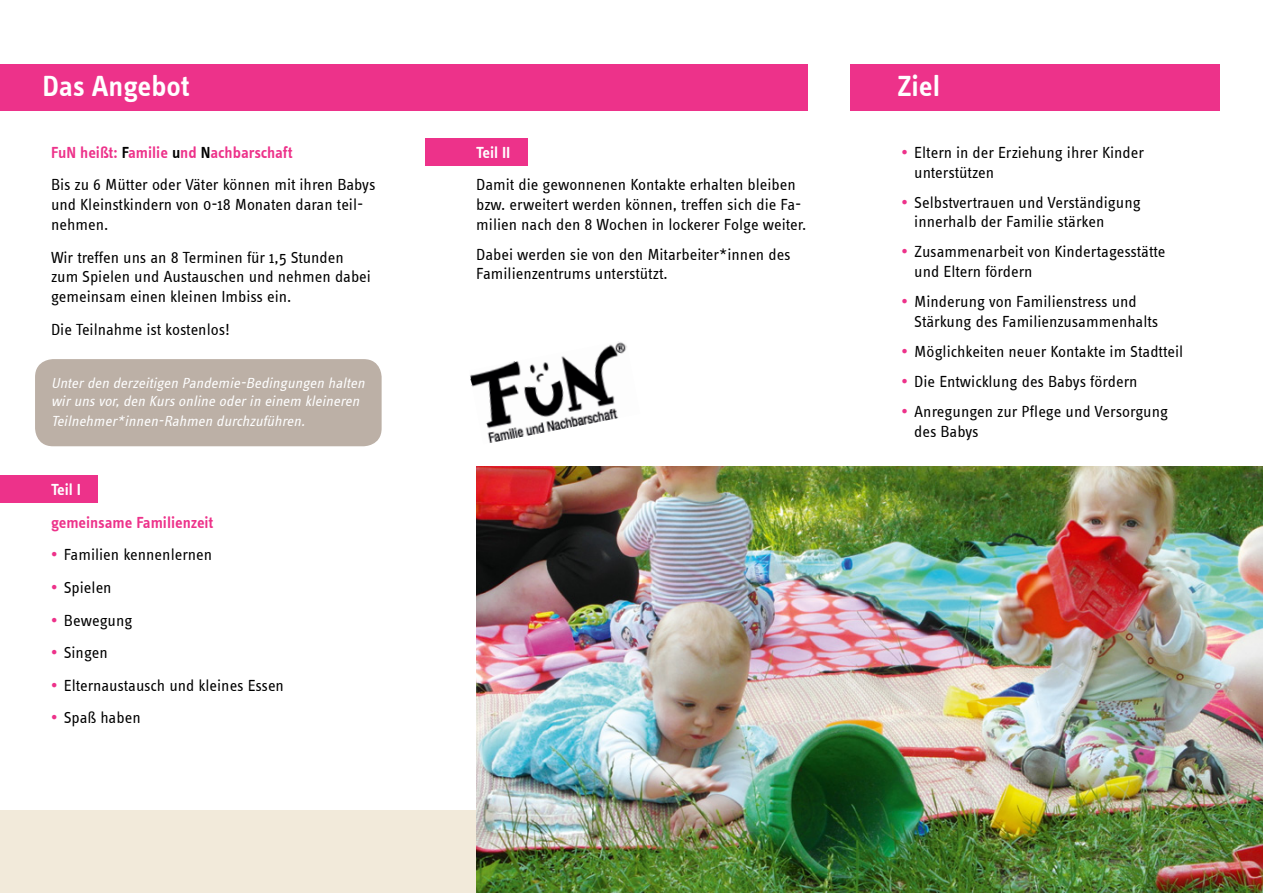
<style>
.page{position:relative;width:1263px;height:893px;background:#fff}
.page>*{position:absolute;margin:0;border:0;box-sizing:border-box;transform-origin:0 0}
.t1{font:600 30px "Info Text";color:#fff}
.t2{font:16.5px/19.8px "Info Text";color:#000}
.t3{font:600 16.5px "Info Text";color:#ed328a}
.t4{font:600 16.5px "Info Text";color:#fff}
.t5{font:italic 15px/18px "Info Text";color:#fff}
.s1{font-weight:600;color:#ed328a}
.s2{font-weight:600}
.s3{font-family:"Times New Roman";font-size:18px;color:#ed328a}
</style>
<div class="page">
<div style="left:425px;top:138px;width:102px;height:28px;background:#ed328a"></div>
<div style="left:0;top:475px;width:98px;height:28px;background:#ed328a"></div>
<div style="left:0;top:810px;width:476px;height:83px;background:#f2eada"></div>
<div style="left:0;top:64px;width:808px;height:47px;background:#ed328a"></div>
<div style="left:850px;top:64px;width:370px;height:47px;background:#ed328a"></div>
<img style="left:476px;top:467px;width:787px;height:426px">
<div style="left:35px;top:359px;width:347px;height:87px;background:#bcb0a6;border-radius:18px"></div>
<img style="left:470px;top:341px;width:157px;height:102px">
<h1 class="t1" style="left:43px;top:69px;width:148px">Das Angebot</h1>
<h1 class="t1" style="left:897px;top:69px;width:44px">Ziel</h1>
<p class="t2" style="left:51px;top:136px;width:326px;line-height:32.5px"><span class="s1">FuN heißt:</span> <span class="s2">F</span><span class="s1">amilie</span> <span class="s2">u</span><span class="s1">nd</span> <span class="s2">N</span><span class="s1">achbarschaft<br></span>Bis zu 6 Mütter oder Väter können mit ihren Babys</p>
<p class="t2" style="left:51px;top:195px;width:314px">und Kleinstkindern von 0-18 Monaten daran teil&shy;nehmen.</p>
<p class="t2" style="left:51px;top:247px;width:321px">Wir treffen uns an 8 Terminen für 1,5 Stunden zum Spielen und Austauschen und nehmen dabei gemeinsam einen kleinen Imbiss ein.</p>
<p class="t2" style="left:51px;top:319px;width:180px">Die Teilnahme ist kostenlos!</p>
<p class="t5" style="left:51px;top:374px;width:318px">Unterden derzeitigen Pandemie-Bedingungen halten wiruns vor,den Kurs online oderin einem kleineren</p>
<p class="t5" style="left:51px;top:412px;width:258px">Teilnehmer*innen-Rahmen durchzuführen.</p>
<p class="t4" style="left:51px;top:480px;width:32px">Teil I</p>
<p class="t3" style="left:51px;top:513px;width:164px">gemeinsame Familienzeit</p>
<p class="t2" style="left:51px;top:545px;width:163px"><span class="s3">•</span> Familien kennenlernen</p>
<p class="t2" style="left:51px;top:578px;width:62px"><span class="s3">•</span> Spielen</p>
<p class="t2" style="left:51px;top:610px;width:83px"><span class="s3">•</span> Bewegung</p>
<p class="t2" style="left:51px;top:643px;width:58px"><span class="s3">•</span> Singen</p>
<p class="t2" style="left:51px;top:675px;width:234px"><span class="s3">•</span> Elternaustausch und kleines Essen</p>
<p class="t2" style="left:51px;top:708px;width:91px"><span class="s3">•</span> Spaß haben</p>
<p class="t4" style="left:476px;top:143px;width:36px">Teil II</p>
<p class="t2" style="left:476px;top:175px;width:332px">Damit die gewonnenen Kontakte erhalten bleiben bzw. erweitert werden können, treffen sich die Fa&shy;milien nach den 8 Wochen in lockerer Folge weiter.</p>
<p class="t2" style="left:476px;top:244px;width:316px">Dabei werden sie von den Mitarbeiter*innen des<br>Familienzentrums unterstützt.</p>
<p class="t2" style="left:914px;top:142px;width:231px;text-indent:-13px"><span class="s3">•</span> Eltern in der Erziehung ihrer Kinder unterstützen</p>
<p class="t2" style="left:914px;top:192px;width:228px;text-indent:-13px"><span class="s3">•</span> Selbstvertrauen und Verständigung innerhalb der Familie stärken</p>
<p class="t2" style="left:914px;top:242px;width:253px;text-indent:-13px"><span class="s3">•</span> Zusammenarbeit von Kindertagesstätte und Eltern fördern</p>
<p class="t2" style="left:914px;top:292px;width:246px;text-indent:-13px"><span class="s3">•</span> Minderung von Familienstress und<br>Stärkung des Familienzusammenhalts</p>
<p class="t2" style="left:901px;top:342px;width:283px"><span class="s3">•</span> Möglichkeiten neuer Kontakte im Stadtteil</p>
<p class="t2" style="left:901px;top:372px;width:237px"><span class="s3">•</span> Die Entwicklung des Babys fördern</p>
<p class="t2" style="left:914px;top:402px;width:256px;text-indent:-13px"><span class="s3">•</span> Anregungen zur Pflege und Versorgung des Babys</p>
</div>
